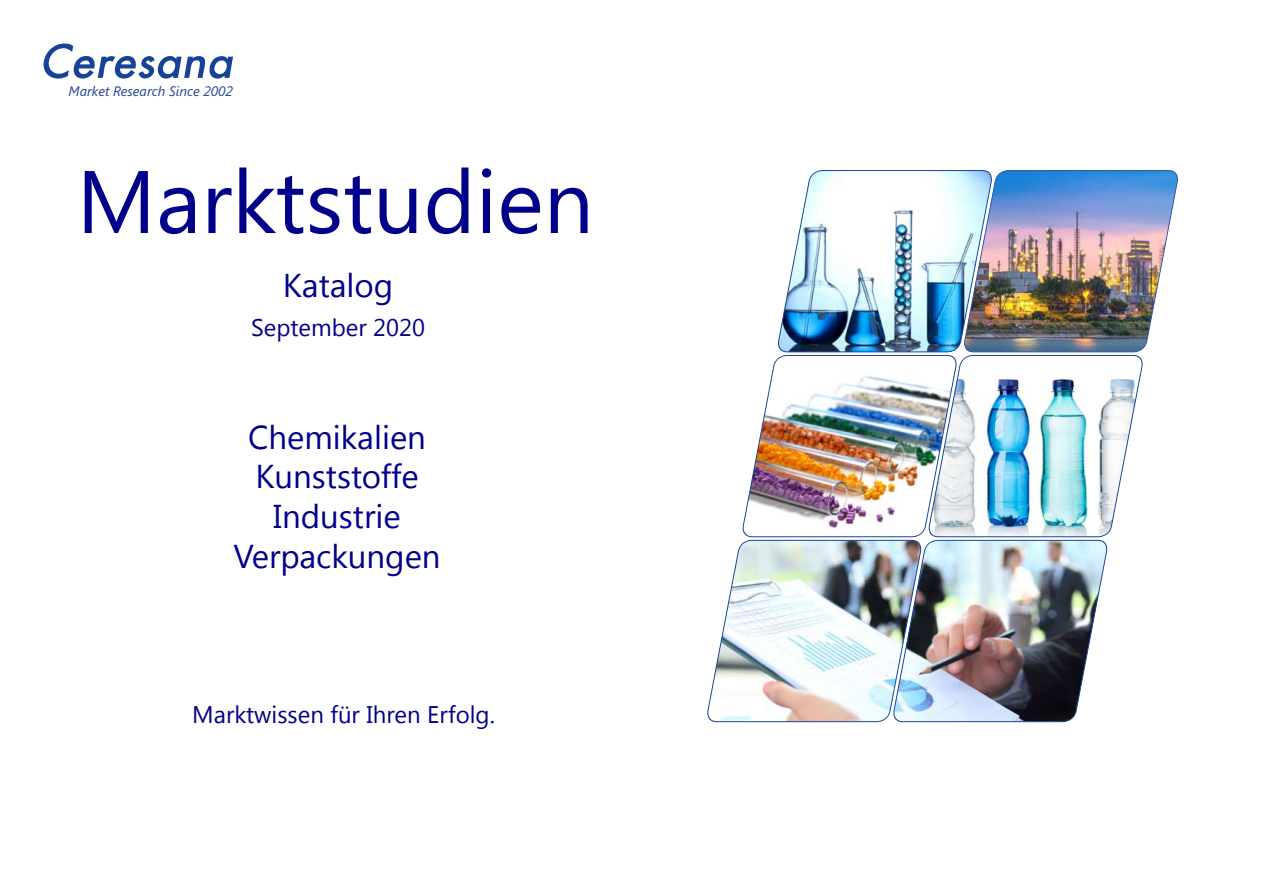
<style>
.page{position:relative;width:1263px;height:893px;background:#fff}
.page>*{position:absolute;margin:0;border:0;box-sizing:border-box;transform-origin:0 0}
.t1{font:88.5px "Segoe UI";color:#00008b}
.t2{font:33px/39.6px "Segoe UI";color:#00008b;text-align:center}
.t3{font:24px "Segoe UI";color:#00008b}
.t4{font:italic 13.65px "Segoe UI";color:#254696}
</style>
<div class="page">
<svg style="left:43px;top:43px;width:190px;height:36px"></svg>
<img style="left:707px;top:170px;width:471px;height:553px">
<p class="t4" style="left:68px;top:82px;width:166px">Market Research Since 2002</p>
<h1 class="t1" style="left:77px;top:140px;width:519px">Marktstudien</h1>
<p class="t2" style="left:283px;top:264px;width:112px">Katalog</p>
<p class="t3" style="left:251px;top:311px;width:175px">September 2020</p>
<p class="t2" style="left:233px;top:416px;width:209px">Chemikalien<br>Kunststoffe<br>Industrie<br>Verpackungen</p>
<p class="t3" style="left:192px;top:698px;width:304px">Marktwissen für Ihren Erfolg.</p>
</div>
